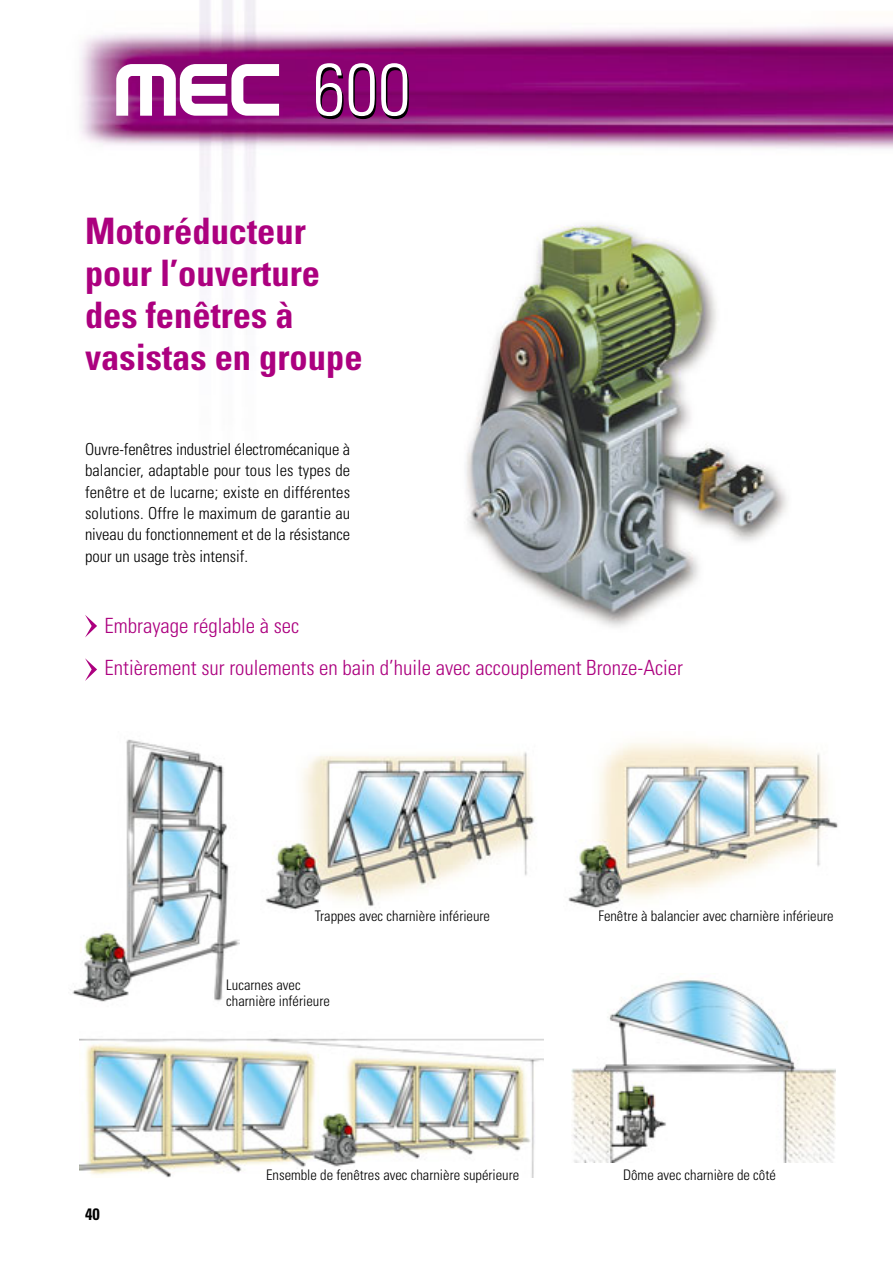
<style>
.page{position:relative;width:893px;height:1263px;background:#fff}
.page>*{position:absolute;margin:0;border:0;box-sizing:border-box;transform-origin:0 0}
.t1{font:500 83.4px "Steel Wolf";color:#fff}
.t2{font:700 condensed 36.45px/41.7px "Univers";color:#ac007f}
.t3{font:300 condensed 21px/42px "Univers";color:#ac007f}
.t4{font:300 condensed 16.5px/21.5px "Univers";letter-spacing:-.005em;color:#000;text-align:justify}
.t5{font:700 condensed 16.5px "Univers";color:#000}
.t6{font:300 condensed 14.55px/16px "Univers";color:#000}
.s1{font-family:"Univers";font-weight:300;font-stretch:condensed;font-size:73.5px}
</style>
<div class="page">
<img style="left:79px;top:0;width:814px;height:287px">
<svg style="left:85px;top:615px;width:12px;height:22px"></svg>
<svg style="left:85px;top:658px;width:12px;height:23px"></svg>
<img style="left:453px;top:214px;width:339px;height:413px">
<img style="left:265px;top:752px;width:271px;height:158px">
<img style="left:571px;top:980px;width:264px;height:183px">
<img style="left:568px;top:743px;width:270px;height:165px">
<img style="left:72px;top:739px;width:168px;height:263px">
<img style="left:79px;top:1038px;width:465px;height:140px">
<h1 class="t1" style="left:116px;top:38px;width:296px">mec <span class="s1">600</span></h1>
<h2 class="t2" style="left:85px;top:214px;width:279px">Motoréducteur pour l’ouverture des fenêtres à vasistas en groupe</h2>
<p class="t4" style="left:85px;top:440px;width:267px">Ouvre-fenêtres industriel électromécanique à balancier, adaptable pour tous les types de fenêtre et de lucarne; existe en différentes solutions. Offre le maximum de garantie au niveau du fonctionnement et de la résistance pour un usage très intensif.</p>
<p class="t3" style="left:105px;top:607px;width:580px">Embrayage réglable à sec<br>Entièrement sur roulements en bain d’huile avec accouplement Bronze-Acier</p>
<p class="t6" style="left:315px;top:909px;width:177px">Trappes avec charnière inférieure</p>
<p class="t6" style="left:598px;top:909px;width:237px">Fenêtre à balancier avec charnière inférieure</p>
<p class="t6" style="left:226px;top:978px;width:105px">Lucarnes avec charnière inférieure</p>
<p class="t5" style="left:85px;top:1208px;width:16px">40</p>
<p class="t6" style="left:266px;top:1168px;width:255px">Ensemble de fenêtres avec charnière supérieure</p>
<p class="t6" style="left:623px;top:1168px;width:154px">Dôme avec charnière de côté</p>
</div>
